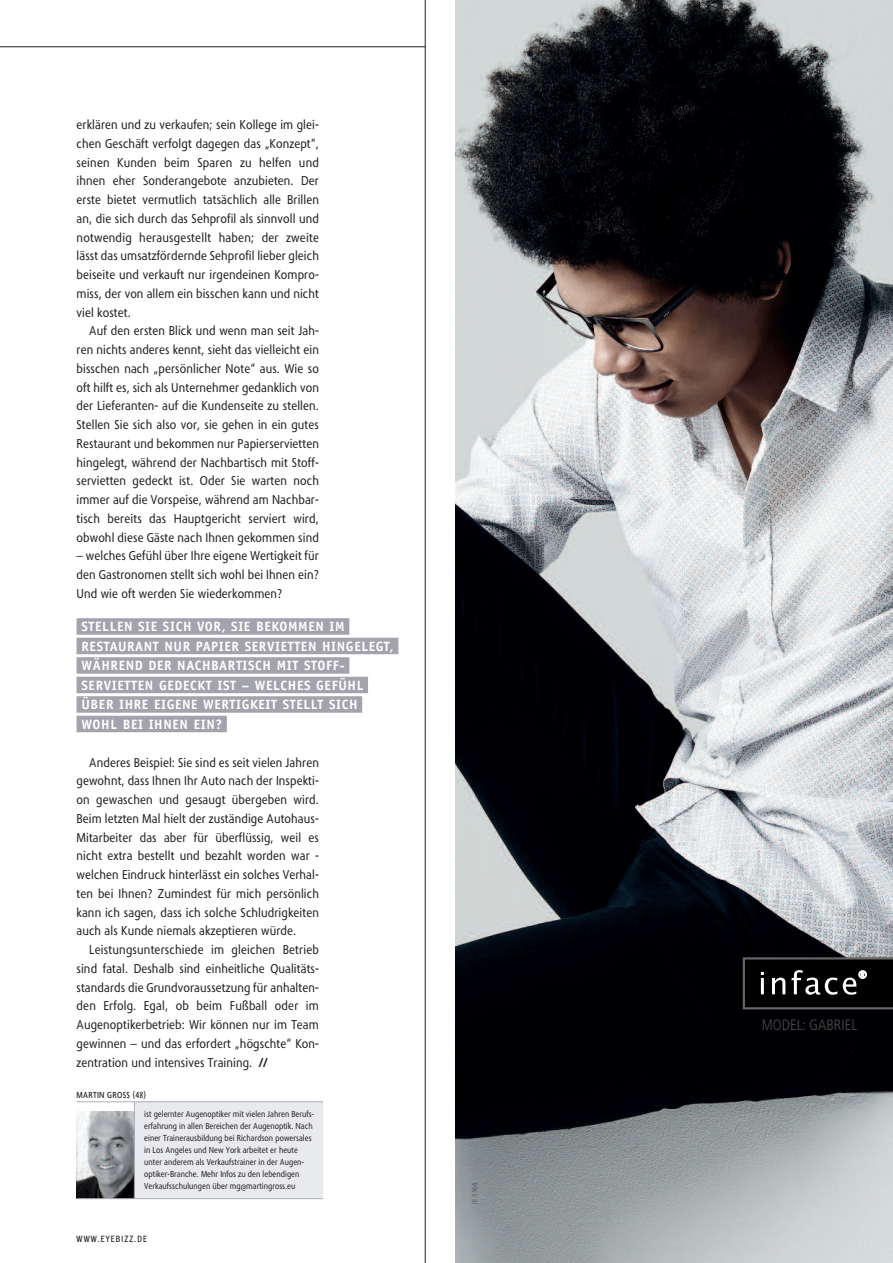
<style>
.page{position:relative;width:893px;height:1263px;background:#fff}
.page>*{position:absolute;margin:0;border:0;box-sizing:border-box;transform-origin:0 0}
.t1{font:300 condensed 15px "Frutiger";color:#4d4d4d}
.t2{font:700 13.5px/19.5px "Officina Sans";letter-spacing:.045em;color:#fff}
.t3{font:13.2px/18.8px "Phoenica STD Cn";letter-spacing:.01em;color:#231f20;text-align:justify;scale:1.04 1}
.t4{font:9px/12px "Phoenica STD Cn";letter-spacing:.005em;color:#231f20}
.t5{font:500 9px "Phoenica STD Cn";letter-spacing:.03em;color:#231f20}
.t6{font:9px "Etelka Narrow Text Pro";letter-spacing:.13em;color:#231f20}
.t7{font:300 condensed 7.5px "Frutiger";color:#4d4d4d}
.s1{color:#a3a3ae}
.s2{font-family:"Etelka Narrow Medium Pro";font-size:12.75px}
</style>
<div class="page">
<img style="left:455px;top:0;width:438px;height:1263px">
<svg style="left:743px;top:957px;width:150px;height:52px;background:#1e1e1e"></svg>
<hr style="left:425px;top:0;width:1px;height:1263px;background:#231f20">
<hr style="left:0;top:47px;width:425px;height:1px;background:#231f20">
<div style="left:134px;top:1102px;width:189px;height:97px;background:#e9eaed"></div>
<img style="left:77px;top:1112px;width:57px;height:86px">
<hr style="left:77px;top:1101px;width:246px;height:1px;background:#aeafba">
<hr style="left:77px;top:1198px;width:246px;height:1px;background:#aeafba">
<hr style="left:134px;top:1102px;width:1px;height:97px;background:#aeafba">
<div style="left:77px;top:618px;width:272px;height:17px;background:#a3a3ae"></div>
<div style="left:77px;top:638px;width:321px;height:16px;background:#a3a3ae"></div>
<div style="left:77px;top:657px;width:272px;height:17px;background:#a3a3ae"></div>
<div style="left:77px;top:677px;width:291px;height:16px;background:#a3a3ae"></div>
<div style="left:77px;top:696px;width:285px;height:17px;background:#a3a3ae"></div>
<div style="left:77px;top:716px;width:150px;height:16px;background:#a3a3ae"></div>
<p class="t3" style="left:77px;top:116px;width:235px">erklären und zu verkaufen; sein Kollege im glei&shy;chen Geschäft verfolgt dagegen das „Konzept“, seinen Kunden beim Sparen zu helfen und ihnen eher Sonderangebote anzubieten. Der erste bietet vermutlich tatsächlich alle Brillen an, die sich durch das Sehprofil als sinnvoll und notwendig herausgestellt haben; der zweite lässt das umsatzfördernde Sehprofil lieber gleich beiseite und verkauft nur irgendeinen Kompro&shy;miss, der von allem ein bisschen kann und nicht viel kostet.</p>
<p class="t3" style="left:77px;top:323px;width:235px;text-indent:13px">Auf den ersten Blick und wenn man seit Jah&shy;ren nichts anderes kennt, sieht das vielleicht ein bisschen nach „persönlicher Note“ aus. Wie so oft hilft es, sich als Unternehmer gedanklich von der Lieferanten- auf die Kundenseite zu stellen.<br>Stellen Sie sich also vor, sie gehen in ein gutes Restaurant und bekommen nur Papierservietten hingelegt, während der Nachbartisch mit Stoff&shy;servietten gedeckt ist. Oder Sie warten noch immer auf die Vorspeise, während am Nachbar&shy;tisch bereits das Hauptgericht serviert wird, obwohl diese Gäste nach Ihnen gekommen sind</p>
<p class="t3" style="left:77px;top:548px;width:235px">– welches Gefühl über Ihre eigene Wertigkeit für den Gastronomen stellt sich wohl bei Ihnen ein?<br>Und wie oft werden Sie wiederkommen?</p>
<p class="t2" style="left:82px;top:618px;width:318px">STELLEN SIE SICH VOR, SIE BEKOMMEN IM<span class="s1">.<br></span>RESTAURANT NUR PAPIER SERVIETTEN HINGELEGT,<span class="s1">.<br></span>WÄHREND DER NACHBARTISCH MIT STOFF-<span class="s1">.<br></span>SERVIETTEN GEDECKT IST – WELCHES GEFÜHL<span class="s1">.<br></span>ÜBER IHRE EIGENE<span class="s1">.</span>WERTIGKEIT STELLT SICH<span class="s1">.<br></span>WOHL BEI IHNEN EIN?<span class="s1">.</span></p>
<p class="t3" style="left:77px;top:754px;width:235px;text-indent:13px">Anderes Beispiel: Sie sind es seit vielen Jahren gewohnt, dass Ihnen Ihr Auto nach der Inspekti&shy;on gewaschen und gesaugt übergeben wird.<br>Beim letzten Mal hielt der zuständige Autohaus-Mitarbeiter das aber für überflüssig, weil es nicht extra bestellt und bezahlt worden war - welchen Eindruck hinterlässt ein solches Verhal&shy;ten bei Ihnen? Zumindest für mich persönlich kann ich sagen, dass ich solche Schludrigkeiten auch als Kunde niemals akzeptieren würde.</p>
<p class="t3" style="left:77px;top:941px;width:235px;text-indent:13px">Leistungsunterschiede im gleichen Betrieb sind fatal. Deshalb sind einheitliche Qualitäts&shy;standards die Grundvoraussetzung für anhalten&shy;den Erfolg. Egal, ob beim Fußball oder im Augenoptikerbetrieb: Wir können nur im Team gewinnen – und das erfordert „högschte“ Kon&shy;zentration und intensives Training. <span class="s2">//</span></p>
<p class="t5" style="left:77px;top:1092px;width:71px">MARTIN GROSS (48)</p>
<p class="t4" style="left:144px;top:1109px;width:171px">ist gelernter Augenoptiker mit vielen Jahren Berufs&shy;erfahrung in allen Bereichen der Augenoptik. Nach einer Trainerausbildung bei Richardson powersales in Los Angeles und New York arbeitet er heute unter anderem als Verkaufstrainer in der Augen&shy;optiker-Branche. Mehr Infos zu den lebendigen Verkaufsschulungen über mg@martingross.eu</p>
<p class="t6" style="left:77px;top:1235px;width:72px">WWW.EYEBIZZ.DE</p>
<p class="t7" style="left:472px;top:1203px;width:22px;rotate:-90deg">IF 1166</p>
<p class="t1" style="left:762px;top:1018px;width:97px">MODEL: GABRIEL</p>
</div>
